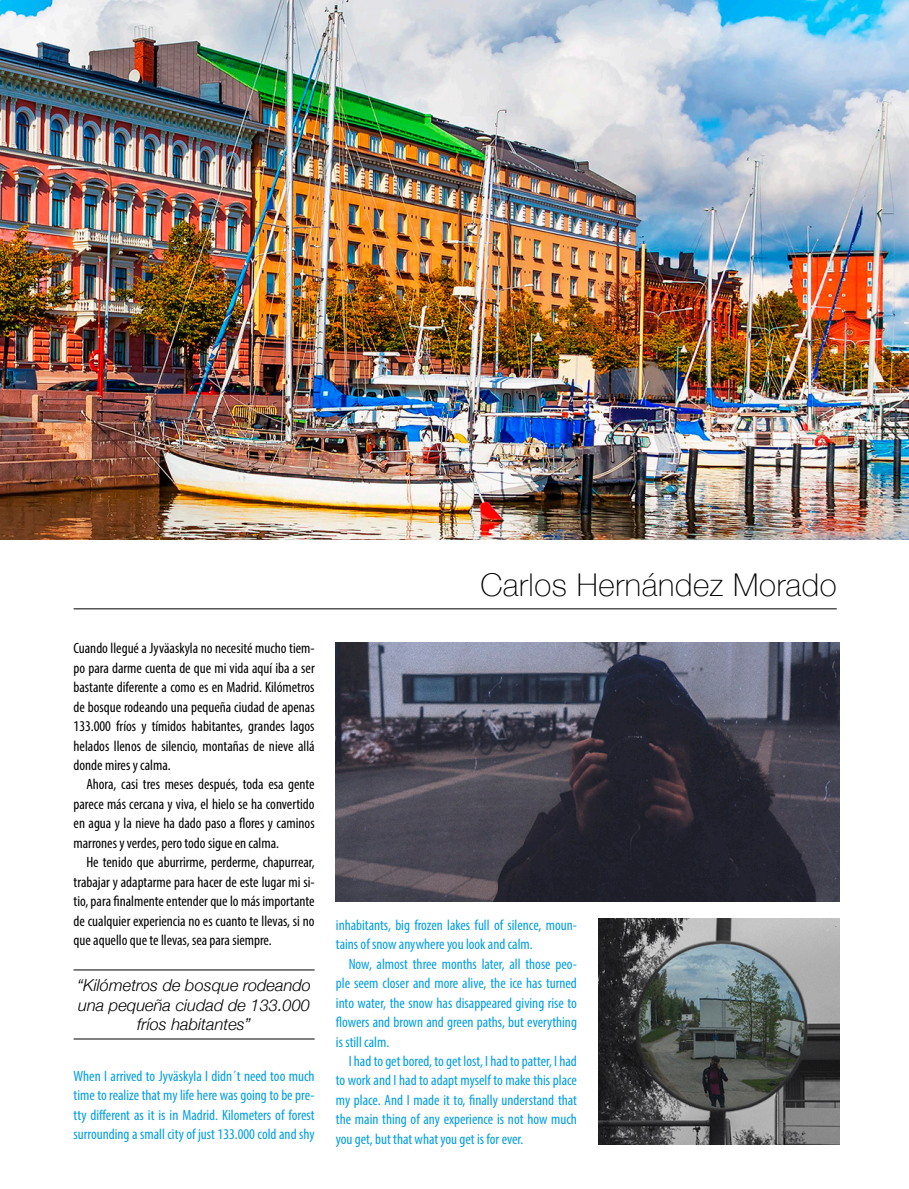
<style>
.page{position:relative;width:909px;height:1189px;background:#fff}
.page>*{position:absolute;margin:0;border:0;box-sizing:border-box;transform-origin:0 0}
.t1{font:100 31.35px "Helvetica Neue";letter-spacing:.02em;color:#000}
.t2{font:italic 300 16.5px/19.5px "Helvetica Neue";color:#000;text-align:center}
.cuerpo_de_texto{font:condensed 15px/19.5px "Myriad Pro";color:#000;text-align:justify}
.cuerpo_de_texto-2{font:condensed 15px/19.5px "Myriad Pro";color:#009ee3;text-align:justify}
</style>
<div class="page">
<img style="left:0;top:0;width:909px;height:540px">
<hr style="left:74px;top:608px;width:762px;height:1px;background:#000">
<img style="left:336px;top:642px;width:503px;height:259px">
<hr style="left:74px;top:969px;width:240px;height:1px;background:#000">
<hr style="left:74px;top:1038px;width:240px;height:1px;background:#000">
<img style="left:598px;top:918px;width:241px;height:225px">
<p class="cuerpo_de_texto" style="left:74px;top:638px;width:243px">Cuando llegué a Jyväaskyla no necesité mucho tiem&shy;po para darme cuenta de que mi vida aquí iba a ser bastante diferente a como es en Madrid. Kilómetros de bosque rodeando una pequeña ciudad de apenas 133.000 fríos y tímidos habitantes, grandes lagos helados llenos de silencio, montañas de nieve allá donde mires y calma.</p>
<p class="cuerpo_de_texto" style="left:74px;top:774px;width:242px;text-indent:13px">Ahora, casi tres meses después, toda esa gente parece más cercana y viva, el hielo se ha convertido en agua y la nieve ha dado paso a flores y caminos marrones y verdes, pero todo sigue en calma.</p>
<p class="cuerpo_de_texto" style="left:74px;top:852px;width:242px;text-indent:13px">He tenido que aburrirme, perderme, chapurrear, trabajar y adaptarme para hacer de este lugar mi si&shy;tio, para finalmente entender que lo más importante de cualquier experiencia no es cuanto te llevas, si no que aquello que te llevas, sea para siempre.</p>
<p class="t2" style="left:77px;top:974px;width:235px">“Kilómetros de bosque rodeando una pequeña ciudad de 133.000 fríos habitantes”</p>
<p class="cuerpo_de_texto-2" style="left:74px;top:1065px;width:242px">When I arrived to Jyväskyla I didn´t need too much time to realize that my life here was going to be pre&shy;tty different as it is in Madrid. Kilometers of forest surrounding a small city of just 133.000 cold and shy</p>
<p class="t1" style="left:480px;top:561px;width:358px">Carlos Hernández Morado</p>
<p class="cuerpo_de_texto-2" style="left:336px;top:914px;width:242px">inhabitants, big frozen lakes full of silence, moun&shy;tains of snow anywhere you look and calm.</p>
<p class="cuerpo_de_texto-2" style="left:336px;top:953px;width:242px;text-indent:13px">Now, almost three months later, all those peo&shy;ple seem closer and more alive, the ice has turned into water, the snow has disappeared giving rise to flowers and brown and green paths, but everything is still calm.</p>
<p class="cuerpo_de_texto-2" style="left:336px;top:1050px;width:242px;text-indent:13px">I had to get bored, to get lost, I had to patter, I had to work and I had to adapt myself to make this place my place. And I made it to, finally understand that the main thing of any experience is not how much you get, but that what you get is for ever.</p>
</div>
